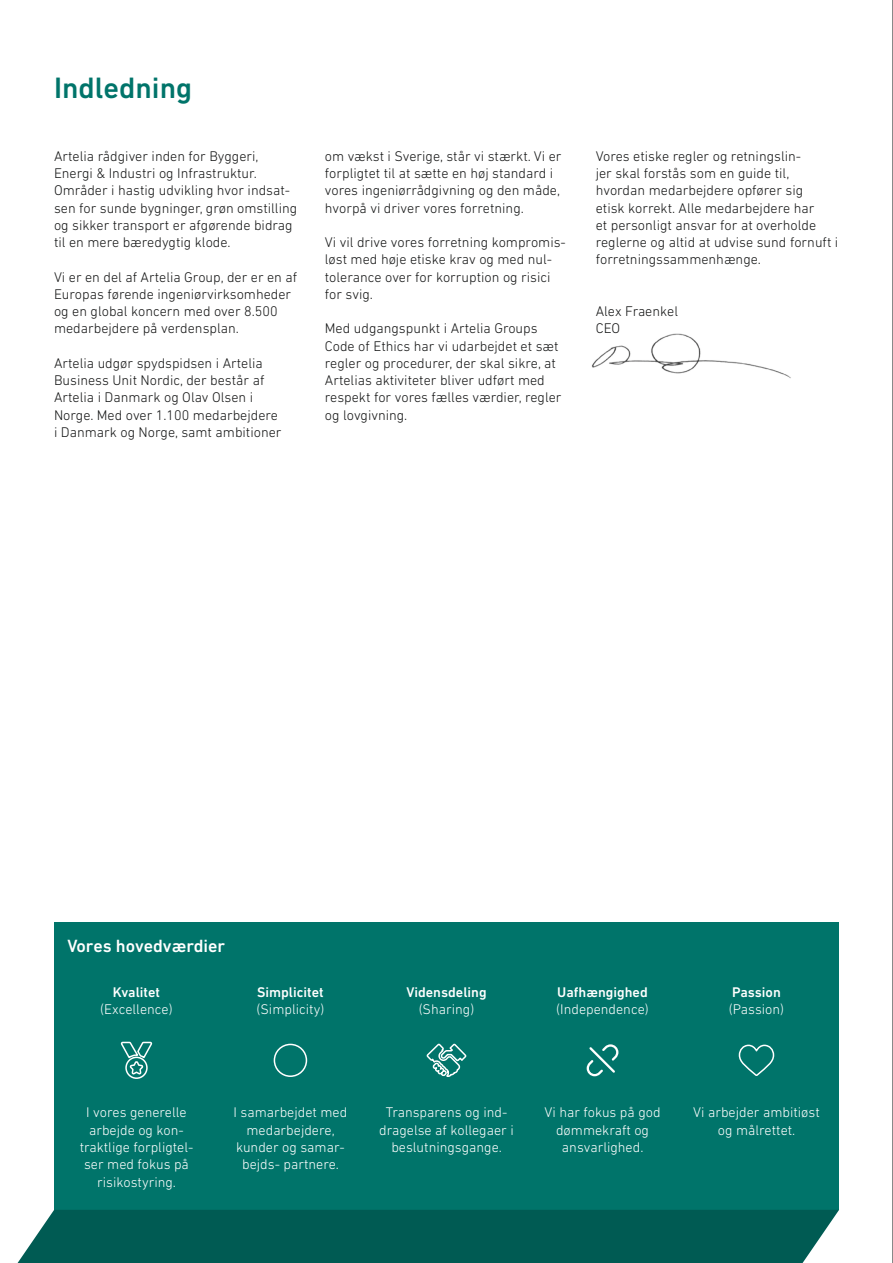
<style>
.page{position:relative;width:893px;height:1263px;background:#fff}
.page>*{position:absolute;margin:0;border:0;box-sizing:border-box;transform-origin:0 0}
.Rubrik___Overskrift{font:500 30px "DIN Next LT Pro";color:#00746a}
.Lille_rubrik___overskrift{font:500 18px "DIN Next LT Pro";color:#fff}
.Brødtekst{font:300 14.25px/17.2px "DIN Next LT Pro";color:#151616}
.Brødtekst-2{font:300 14.25px/17.2px "DIN Next LT Pro";color:#fff;text-align:center}
.Brødtekst-3{font:500 14.25px/17.2px "DIN Next LT Pro";color:#fff;text-align:center}
.s1{font-weight:500}
.s2{font-weight:300}
</style>
<div class="page">
<div style="left:54px;top:922px;width:785px;height:288px;background:#00746a"></div>
<svg style="left:120px;top:1041px;width:33px;height:38px"></svg>
<div style="left:274px;top:1044px;width:33px;height:33px;border:2px solid #fff;border-radius:50%"></div>
<svg style="left:426px;top:1043px;width:41px;height:34px"></svg>
<svg style="left:587px;top:1044px;width:31px;height:32px"></svg>
<svg style="left:738px;top:1044px;width:37px;height:32px"></svg>
<hr style="left:892px;top:0;width:1px;height:1263px;background:#151616">
<img style="left:592px;top:333px;width:199px;height:46px">
<div style="left:18px;top:1210px;width:821px;height:53px;background:#005b53"></div>
<p class="Rubrik___Overskrift" style="left:54px;top:70px;width:140px">Indledning</p>
<p class="Brødtekst" style="left:54px;top:147px;width:245px">Artelia rådgiver inden for Byggeri, Energi &amp; Industri og Infrastruktur.<br>Områder i hastig udvikling hvor indsat&shy;sen for sunde bygninger, grøn omstilling og sikker transport er afgørende bidrag til en mere bæredygtig klode.</p>
<p class="Brødtekst" style="left:54px;top:268px;width:245px">Vi er en del af Artelia Group, der er en af Europas førende ingeniørvirksomheder og en global koncern med over 8.500 medarbejdere på verdensplan.</p>
<p class="Brødtekst" style="left:54px;top:354px;width:229px">Artelia udgør spydspidsen i Artelia Business Unit Nordic, der består af Artelia i Danmark og Olav Olsen i Norge. Med over 1.100 medarbejdere i Danmark og Norge, samt ambitioner</p>
<p class="Brødtekst" style="left:325px;top:147px;width:238px">om vækst i Sverige, står vi stærkt. Vi er forpligtet til at sætte en høj standard i vores ingeniørrådgivning og den måde, hvorpå vi driver vores forretning.</p>
<p class="Brødtekst" style="left:325px;top:234px;width:243px">Vi vil drive vores forretning kompromis&shy;løst med høje etiske krav og med nul&shy;tolerance over for korruption og risici for svig.</p>
<p class="Brødtekst" style="left:325px;top:320px;width:238px">Med udgangspunkt i Artelia Groups Code of Ethics har vi udarbejdet et sæt regler og procedurer, der skal sikre, at Artelias aktiviteter bliver udført med respekt for vores fælles værdier, regler og lovgivning.</p>
<p class="Brødtekst" style="left:596px;top:147px;width:244px">Vores etiske regler og retningslin-<br>jer skal forstås som en guide til, hvordan medarbejdere opfører sig<br>etisk korrekt. Alle medarbejdere har<br>et personligt ansvar for at overholde reglerne og altid at udvise sund fornuft i forretningssammenhænge.</p>
<p class="Brødtekst" style="left:596px;top:302px;width:84px">Alex Fraenkel<br>CEO</p>
<p class="Lille_rubrik___overskrift" style="left:67px;top:935px;width:159px">Vores hovedværdier</p>
<p class="Brødtekst-2" style="left:100px;top:983px;width:74px"><span class="s1">Kvalitet </span>(Excellence)</p>
<p class="Brødtekst-2" style="left:80px;top:1104px;width:115px">I vores generelle arbejde og kon&shy;traktlige forpligtel&shy;ser med fokus på risikostyring.</p>
<p class="Brødtekst-2" style="left:257px;top:983px;width:69px;text-align:left"><span class="s1">Simplicitet </span>(Simplicity)</p>
<p class="Brødtekst-3" style="left:406px;top:983px;width:82px">Vidensdeling <span class="s2">(Sharing)</span></p>
<p class="Brødtekst-2" style="left:556px;top:983px;width:94px;text-align:left"><span class="s1">Uafhængighed </span>(Independence)</p>
<p class="Brødtekst-2" style="left:729px;top:983px;width:57px;text-align:left"><span class="s1">Passion </span>(Passion)</p>
<p class="Brødtekst-2" style="left:233px;top:1104px;width:115px">I samarbejdet med medarbejdere, kunder og samar&shy;bejds- partnere.</p>
<p class="Brødtekst-2" style="left:379px;top:1104px;width:136px">Transparens og ind&shy;dragelse af kollegaer i beslutningsgange.</p>
<p class="Brødtekst-2" style="left:544px;top:1104px;width:118px">Vi har fokus på god dømmekraft og ansvarlighed.</p>
<p class="Brødtekst-2" style="left:693px;top:1104px;width:128px">Vi arbejder ambitiøst og målrettet.</p>
</div>
